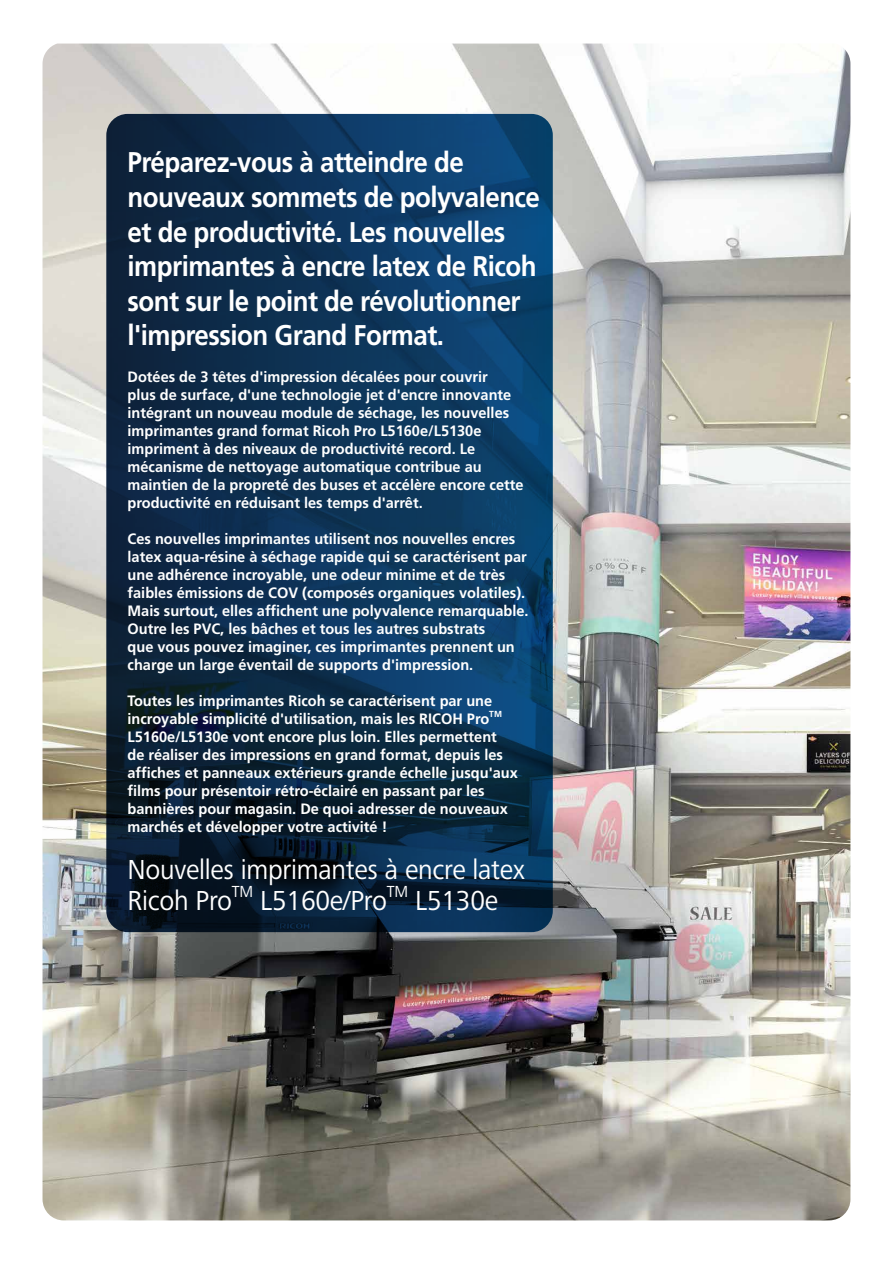
<style>
.page{position:relative;width:893px;height:1263px;background:#fff}
.page>*{position:absolute;margin:0;border:0;box-sizing:border-box;transform-origin:0 0}
.t1{font:700 28.5px/34.5px "Frutiger LT Std";letter-spacing:-.02em;color:#fff;scale:.91 1}
.t2{font:28.5px/31.5px "Frutiger Next LTW1 G";letter-spacing:-.01em;color:#fff;scale:.95 1}
.t3{font:16.65px "Frutiger Next LTW1 G";color:#fff;scale:.95 1}
.t4{font:700 15px/18px "Frutiger LT Std";color:#fff}
.t5{font:700 8.7px "Frutiger LT Std";color:#fff}
</style>
<div class="page">
<img style="left:43px;top:44px;width:807px;height:1176px">
<svg style="left:106px;top:114px;width:447px;height:818px;background:#0c2f4f"></svg>
<h1 class="t1" style="left:128px;top:145px;width:455px">Préparez-vous à atteindre de nouveaux sommets de polyvalence et de productivité. Les nouvelles imprimantes à encre latex de Ricoh sont sur le point de révolutionner l'impression Grand Format.</h1>
<p class="t4" style="left:128px;top:368px;width:397px">Dotées de 3 têtes d'impression décalées pour couvrir<br>plus de surface, d'une technologie jet d'encre innovante intégrant un nouveau module de séchage, les nouvelles imprimantes grand format Ricoh Pro L5160e/L5130e impriment à des niveaux de productivité record. Le mécanisme de nettoyage automatique contribue au maintien de la propreté des buses et accélère encore cette productivité en réduisant les temps d'arrêt.</p>
<p class="t4" style="left:128px;top:530px;width:403px">Ces nouvelles imprimantes utilisent nos nouvelles encres latex aqua-résine à séchage rapide qui se caractérisent par une adhérence incroyable, une odeur minime et de très faibles émissions de COV (composés organiques volatiles).<br>Mais surtout, elles affichent une polyvalence remarquable.<br>Outre les PVC, les bâches et tous les autres substrats<br>que vous pouvez imaginer, ces imprimantes prennent un charge un large éventail de supports d'impression.</p>
<p class="t4" style="left:128px;top:692px;width:366px">Toutes les imprimantes Ricoh se caractérisent par une incroyable simplicité d'utilisation, mais les RICOH Pro</p>
<p class="t5" style="left:489px;top:709px;width:14px">TM</p>
<p class="t4" style="left:128px;top:728px;width:392px">L5160e/L5130e vont encore plus loin. Elles permettent<br>de réaliser des impressions en grand format, depuis les affiches et panneaux extérieurs grande échelle jusqu'aux films pour présentoir rétro-éclairé en passant par les bannières pour magasin. De quoi adresser de nouveaux marchés et développer votre activité !</p>
<h1 class="t2" style="left:128px;top:854px;width:420px">Nouvelles imprimantes à encre latex<br>Ricoh Pro</h1>
<p class="t3" style="left:232px;top:881px;width:24px">TM</p>
<h1 class="t2" style="left:260px;top:886px;width:135px">L5160e/Pro</h1>
<p class="t3" style="left:387px;top:881px;width:24px">TM</p>
<h1 class="t2" style="left:415px;top:886px;width:89px">L5130e</h1>
</div>
